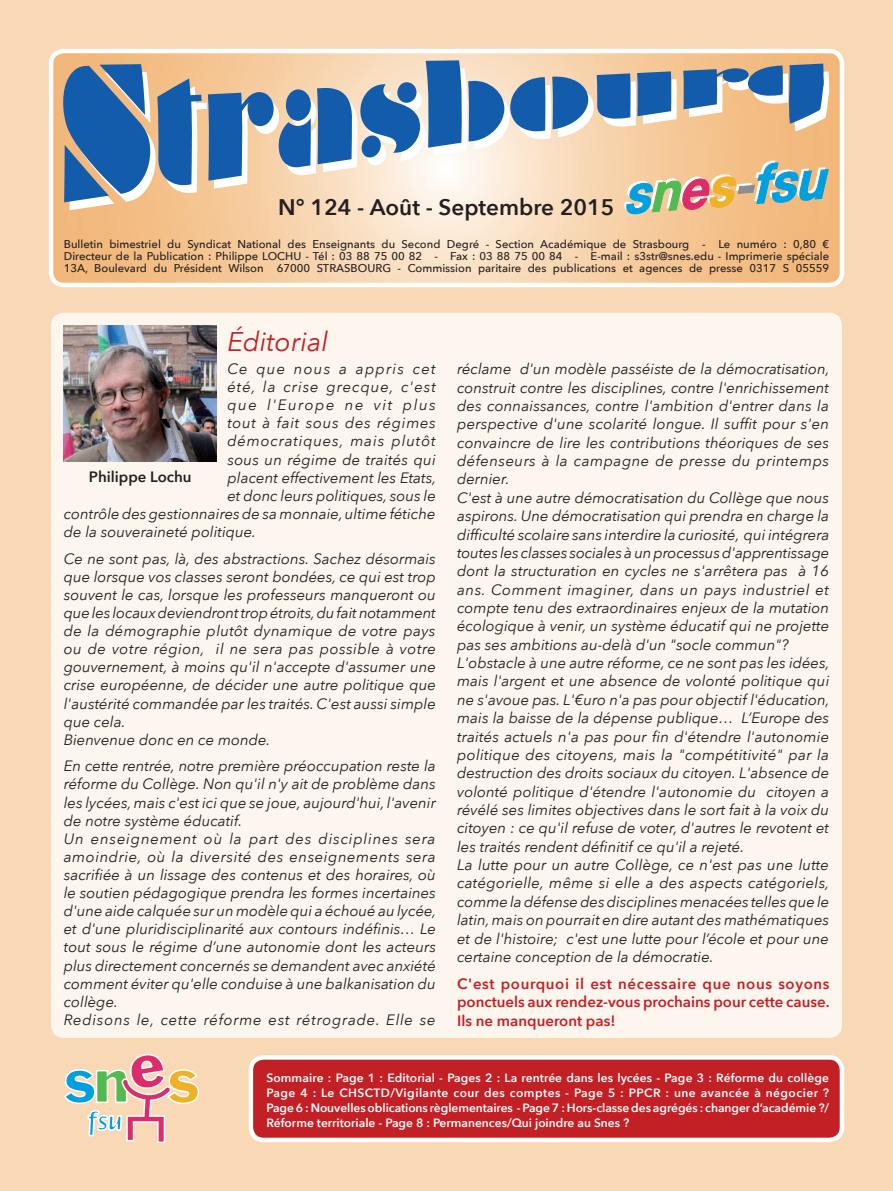
<style>
.page{position:relative;width:893px;height:1191px;background:#f8d8b5}
.page>*{position:absolute;margin:0;border:0;box-sizing:border-box;transform-origin:0 0}
.t1{font:italic 27px "Avenir Next";color:#c32026}
.t2{font:600 22.5px "Avenir Next";color:#231f20}
.t3{font:italic 15px/18.3px "Avenir Next";color:#231f20}
.t4{font:600 15px/18.3px "Avenir Next";color:#c32026;text-align:justify}
.t5{font:italic 15px "Avenir Next";letter-spacing:.06em;color:#231f20}
.t6{font:italic 15px "Avenir Next";letter-spacing:.055em;color:#231f20}
.t7{font:italic 15px "Avenir Next";letter-spacing:.04em;color:#231f20}
.t8{font:italic 15px "Avenir Next";letter-spacing:.1em;color:#231f20}
.t9{font:italic 15px "Avenir Next";letter-spacing:.075em;color:#231f20}
.t10{font:600 15px "Avenir Next";color:#231f20}
.t11{font:600 12px/15px "Avenir Next";color:#fff;text-align:justify}
.t12{font:500 11.25px/12px "Avenir Next";color:#231f20;text-align:justify}
</style>
<div class="page">
<div style="left:51px;top:313px;width:791px;height:724px;background:#fdf6ee;border-radius:13px"></div>
<svg style="left:54px;top:54px;width:785px;height:228px"></svg>
<div style="left:49px;top:49px;width:795px;height:238px;border:4px solid #fff;border-radius:13px"></div>
<svg style="left:63px;top:60px;width:766px;height:154px"></svg>
<img style="left:64px;top:325px;width:153px;height:136px">
<svg style="left:64px;top:1054px;width:135px;height:89px"></svg>
<div style="left:251px;top:1057px;width:591px;height:83px;background:#c32026;border-radius:13px"></div>
<div style="left:249px;top:1055px;width:595px;height:87px;border:4px solid #fff;border-radius:13px"></div>
<h2 class="t2" style="left:278px;top:193px;width:338px">N° 124 - Août - Septembre 2015</h2>
<p class="t12" style="left:64px;top:238px;width:767px">Bulletin bimestriel du Syndicat National des Enseignants du Second Degré - Section Académique de Strasbourg - Le numéro : 0,80 € Directeur de la Publication : Philippe LOCHU - Tél : 03 88 75 00 82 - Fax : 03 88 75 00 84 - E-mail : s3str@snes.edu - Imprimerie spéciale 13A, Boulevard du Président Wilson 67000 STRASBOURG - Commission paritaire des publications et agences de presse 0317 S 05559</p>
<h1 class="t1" style="left:227px;top:325px;width:102px">Éditorial</h1>
<p class="t9" style="left:227px;top:360px;width:210px">Ce que nous a appris cet</p>
<p class="t5" style="left:227px;top:378px;width:210px">été, la crise grecque, c'est</p>
<p class="t8" style="left:227px;top:396px;width:210px">que l'Europe ne vit plus</p>
<p class="t7" style="left:227px;top:414px;width:210px">tout à fait sous des régimes</p>
<p class="t6" style="left:227px;top:432px;width:210px">démocratiques, mais plutôt</p>
<p class="t3" style="left:227px;top:450px;width:210px">sous un régime de traités qui</p>
<p class="t3" style="left:227px;top:468px;width:210px">placent effectivement les Etats,</p>
<p class="t3" style="left:227px;top:486px;width:210px">et donc leurs politiques, sous le</p>
<p class="t3" style="left:64px;top:504px;width:373px">contrôle des gestionnaires de sa monnaie, ultime fétiche</p>
<p class="t3" style="left:64px;top:522px;width:194px">de la souveraineté politique.</p>
<p class="t3" style="left:64px;top:549px;width:374px">Ce ne sont pas, là, des abstractions. Sachez désormais que lorsque vos classes seront bondées, ce qui est trop souvent le cas, lorsque les professeurs manqueront ou que les locaux deviendront trop étroits, du fait notamment de la démographie plutôt dynamique de votre pays ou de votre région, il ne sera pas possible à votre gouvernement, à moins qu'il n'accepte d'assumer une crise européenne, de décider une autre politique que l'austérité commandée par les traités. C'est aussi simple que cela.<br>Bienvenue donc en ce monde.</p>
<p class="t3" style="left:64px;top:757px;width:374px">En cette rentrée, notre première préoccupation reste la réforme du Collège. Non qu'il n'y ait de problème dans les lycées, mais c'est ici que se joue, aujourd'hui, l'avenir de notre système éducatif.<br>Un enseignement où la part des disciplines sera amoindrie, où la diversité des enseignements sera sacrifiée à un lissage des contenus et des horaires, où le soutien pédagogique prendra les formes incertaines d'une aide calquée sur un modèle qui a échoué au lycée, et d'une pluridisciplinarité aux contours indéfinis… Le tout sous le régime d’une autonomie dont les acteurs plus directement concernés se demandent avec anxiété comment éviter qu'elle conduise à une balkanisation du collège.<br>Redisons le, cette réforme est rétrograde. Elle se</p>
<p class="t10" style="left:89px;top:468px;width:104px">Philippe Lochu</p>
<p class="t3" style="left:457px;top:360px;width:374px">réclame d'un modèle passéiste de la démocratisation, construit contre les disciplines, contre l'enrichissement des connaissances, contre l'ambition d'entrer dans la perspective d'une scolarité longue. Il suffit pour s'en convaincre de lire les contributions théoriques de ses défenseurs à la campagne de presse du printemps dernier.<br>C'est à une autre démocratisation du Collège que nous aspirons. Une démocratisation qui prendra en charge la difficulté scolaire sans interdire la curiosité, qui intégrera toutes les classes sociales à un processus d'apprentissage dont la structuration en cycles ne s'arrêtera pas à 16 ans. Comment imaginer, dans un pays industriel et compte tenu des extraordinaires enjeux de la mutation écologique à venir, un système éducatif qui ne projette pas ses ambitions au-delà d'un "socle commun"?<br>L'obstacle à une autre réforme, ce ne sont pas les idées, mais l'argent et une absence de volonté politique qui ne s'avoue pas. L'€uro n'a pas pour objectif l'éducation, mais la baisse de la dépense publique… L’Europe des traités actuels n'a pas pour fin d'étendre l'autonomie politique des citoyens, mais la "compétitivité" par la destruction des droits sociaux du citoyen. L'absence de volonté politique d'étendre l'autonomie du citoyen a révélé ses limites objectives dans le sort fait à la voix du citoyen : ce qu'il refuse de voter, d'autres le revotent et les traités rendent définitif ce qu'il a rejeté.<br>La lutte pour un autre Collège, ce n'est pas une lutte catégorielle, même si elle a des aspects catégoriels, comme la défense des disciplines menacées telles que le latin, mais on pourrait en dire autant des mathématiques et de l'histoire; c'est une lutte pour l’école et pour une certaine conception de la démocratie.</p>
<p class="t4" style="left:457px;top:974px;width:374px">C'est pourquoi il est nécessaire que nous soyons ponctuels aux rendez-vous prochains pour cette cause.<br>Ils ne manqueront pas!</p>
<p class="t11" style="left:266px;top:1070px;width:564px">Sommaire : Page 1 : Editorial - Pages 2 : La rentrée dans les lycées - Page 3 : Réforme du collège Page 4 : Le CHSCTD/Vigilante cour des comptes - Page 5 : PPCR : une avancée à négocier ?<br>Page 6 : Nouvelles oblications règlementaires - Page 7 : Hors-classe des agrégés : changer d’académie ?/ Réforme territoriale - Page 8 : Permanences/Qui joindre au Snes ?</p>
</div>
